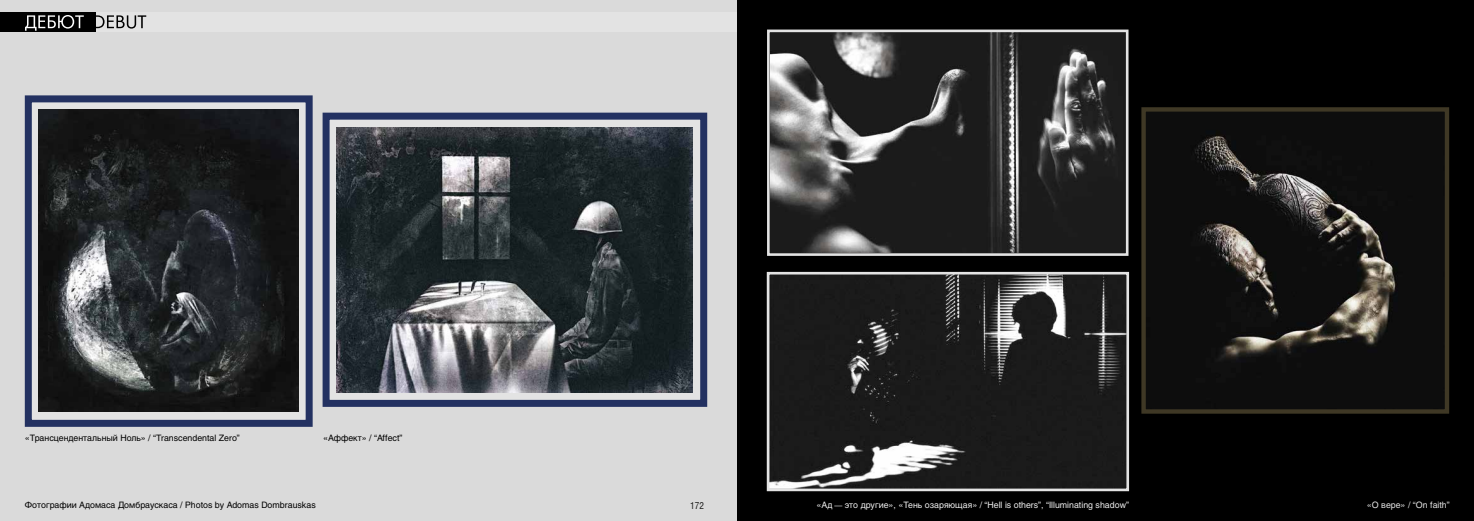
<style>
.page{position:relative;width:1474px;height:521px;background:#fff}
.page>*{position:absolute;margin:0;border:0;box-sizing:border-box;transform-origin:0 0}
.t1{font:9.62px "Helios Cond";color:#1c1c1b}
.t2{font:8.75px "Helios C";color:#000}
.t3{font:8.75px "Helios C";color:#ededed}
.t4{font:8.75px "Helios C";color:#e3e3e3}
.s1{font-size:7.88px;color:#e3e3e3}
</style>
<div class="page">
<div style="left:737px;top:0;width:736px;height:521px;background:#000"></div>
<div style="left:0;top:0;width:737px;height:521px;background:#dadada"></div>
<svg style="left:322px;top:112px;width:386px;height:295px"></svg>
<svg style="left:24px;top:95px;width:289px;height:332px"></svg>
<div style="left:95px;top:12px;width:642px;height:20px;background:#e3e3e3"></div>
<div style="left:0;top:12px;width:95px;height:20px;background:#000"></div>
<svg style="left:95px;top:15px;width:51px;height:14px"></svg>
<svg style="left:25px;top:15px;width:59px;height:16px"></svg>
<img style="left:38px;top:109px;width:260px;height:302px">
<img style="left:337px;top:127px;width:356px;height:265px">
<svg style="left:1141px;top:107px;width:309px;height:307px"></svg>
<img style="left:771px;top:34px;width:353px;height:218px">
<div style="left:767px;top:30px;width:361px;height:226px;border:3px solid #e3e3e3"></div>
<img style="left:770px;top:276px;width:355px;height:211px">
<div style="left:766px;top:272px;width:363px;height:219px;border:3px solid #e3e3e3"></div>
<p class="t2" style="left:25px;top:433px;width:217px">«Трансцендентальный Ноль» / “Transcendental Zero”</p>
<p class="t2" style="left:323px;top:433px;width:81px">«Аффект» / “Affect”</p>
<p class="t2" style="left:25px;top:500px;width:292px">Фотографии Адомаса Домбраускаса / Photos by Adomas Dombrauskas</p>
<p class="t1" style="left:690px;top:499px;width:15px">172</p>
<p class="t3" style="left:816px;top:500px;width:314px">«Ад <span class="s1">—</span> это другие», «Тень озаряющая» / “Hell is others”, “Illuminating shadow”</p>
<p class="t4" style="left:1366px;top:500px;width:84px">«О вере» / “On faith”</p>
</div>
